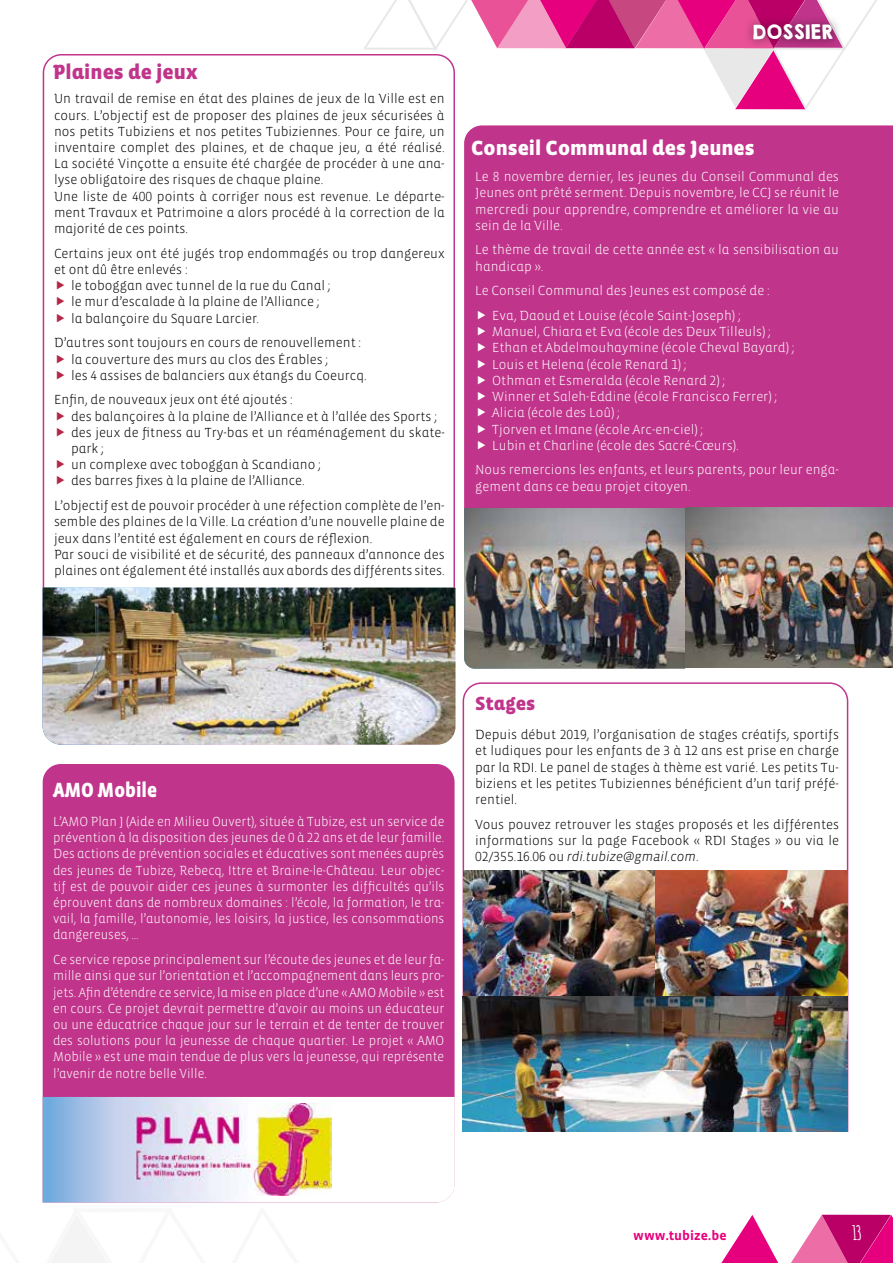
<style>
.page{position:relative;width:893px;height:1263px;background:#fff}
.page>*{position:absolute;margin:0;border:0;box-sizing:border-box;transform-origin:0 0}
.t1{font:900 21px "Vista Sans Alt";color:#fff}
.t2{font:900 21px "Vista Sans Alt";color:#c1348b}
.t3{font:900 21px "Vista Sans Alt";color:#fff;scale:.89 1}
.t4{font:900 19.5px "Vista Sans Alt";color:#c1348b}
.t5{font:700 19.5px "Amatic";color:#fff}
.t6{font:18px "KGHAPPY Solid";letter-spacing:-.05em;color:#fff}
.t7{font:300 13.5px/16.2px "Vista Sans Alt";color:#000}
.t8{font:300 13.5px/16.2px "Vista Sans Alt";color:#fff;text-align:justify;scale:.96 1}
.t9{font:300 13.5px/16.2px "Vista Sans Alt";color:#fff}
.t10{font:italic 300 13.5px "Vista Sans";color:#000}
.t11{font:700 13.5px "Vista Sans Alt";color:#e6007d}
.s1{font-family:"Vista Sans Alt";font-style:normal}
</style>
<div class="page">
<div style="left:43px;top:764px;width:412px;height:333px;background:#c1348b"></div>
<svg style="left:462px;top:682px;width:387px;height:450px"></svg>
<img style="left:463px;top:871px;width:385px;height:261px">
<div style="left:464px;top:125px;width:429px;height:382px;background:#c1348b"></div>
<img style="left:43px;top:587px;width:412px;height:158px">
<img style="left:464px;top:507px;width:222px;height:162px">
<img style="left:685px;top:507px;width:208px;height:161px">
<svg style="left:43px;top:1097px;width:412px;height:166px"></svg>
<svg style="left:363px;top:0;width:514px;height:110px"></svg>
<img style="left:744px;top:15px;width:98px;height:34px">
<img style="left:772px;top:48px;width:70px;height:1px">
<img style="left:825px;top:15px;width:17px;height:31px">
<img style="left:756px;top:15px;width:39px;height:33px">
<svg style="left:721px;top:1215px;width:57px;height:48px"></svg>
<svg style="left:791px;top:1215px;width:102px;height:48px;background:#da4694"></svg>
<svg style="left:478px;top:311px;width:7px;height:8px"></svg>
<svg style="left:478px;top:327px;width:7px;height:9px"></svg>
<svg style="left:478px;top:343px;width:7px;height:9px"></svg>
<svg style="left:478px;top:359px;width:7px;height:9px"></svg>
<svg style="left:478px;top:376px;width:7px;height:8px"></svg>
<svg style="left:478px;top:392px;width:7px;height:8px"></svg>
<svg style="left:478px;top:408px;width:7px;height:9px"></svg>
<svg style="left:478px;top:424px;width:7px;height:9px"></svg>
<svg style="left:478px;top:440px;width:7px;height:9px"></svg>
<h1 class="t2" style="left:53px;top:61px;width:146px">Plaines de jeux</h1>
<p class="t7" style="left:54px;top:91px;width:392px">Un travail de remise en état des plaines de jeux de la Ville est en cours. L’objectif est de proposer des plaines de jeux sécurisées à nos petits Tubiziens et nos petites Tubiziennes. Pour ce faire, un inventaire complet des plaines, et de chaque jeu, a été réalisé.<br>La société Vinçotte a ensuite été chargée de procéder à une ana&shy;lyse obligatoire des risques de chaque plaine.<br>Une liste de 400 points à corriger nous est revenue. Le départe&shy;ment Travaux et Patrimoine a alors procédé à la correction de la majorité de ces points.</p>
<p class="t7" style="left:54px;top:245px;width:392px">Certains jeux ont été jugés trop endommagés ou trop dangereux</p>
<p class="t7" style="left:54px;top:262px;width:135px">et ont dû être enlevés :</p>
<p class="t7" style="left:71px;top:278px;width:261px">le toboggan avec tunnel de la rue du Canal ;</p>
<p class="t7" style="left:71px;top:294px;width:250px">le mur d’escalade à la plaine de l’Alliance ;</p>
<p class="t7" style="left:71px;top:310px;width:190px">la balançoire du Square Larcier.</p>
<p class="t7" style="left:71px;top:335px;width:297px;text-indent:-17px">D’autres sont toujours en cours de renouvellement : la couverture des murs au clos des Érables ;<br>les 4 assises de balanciers aux étangs du Coeurcq.</p>
<p class="t7" style="left:71px;top:392px;width:375px;text-indent:-17px">Enfin, de nouveaux jeux ont été ajoutés :<br>des balançoires à la plaine de l’Alliance et à l’allée des Sports ; des jeux de fitness au Try-bas et un réaménagement du skate&shy;park ;<br>un complexe avec toboggan à Scandiano ;<br>des barres fixes à la plaine de l’Alliance.</p>
<p class="t7" style="left:54px;top:498px;width:392px">L’objectif est de pouvoir procéder à une réfection complète de l’en&shy;semble des plaines de la Ville. La création d’une nouvelle plaine de jeux dans l’entité est également en cours de réflexion.<br>Par souci de visibilité et de sécurité, des panneaux d’annonce des plaines ont également été installés aux abords des différents sites.</p>
<h3 class="t6" style="left:752px;top:18px;width:83px">DOSSIER</h3>
<h1 class="t1" style="left:471px;top:137px;width:285px">Conseil Communal des Jeunes</h1>
<p class="t9" style="left:475px;top:169px;width:365px;text-align:justify">Le 8 novembre dernier, les jeunes du Conseil Communal des Jeunes ont prêté serment. Depuis novembre, le CCJ se réunit le mercredi pour apprendre, comprendre et améliorer la vie au sein de la Ville.</p>
<p class="t9" style="left:475px;top:242px;width:365px">Le thème de travail de cette année est « la sensibilisation au handicap ».</p>
<p class="t9" style="left:492px;top:279px;width:279px;line-height:24.8px;text-indent:-17px">Le Conseil Communal des Jeunes est composé de :<br>Eva, Daoud et Louise (école Saint-Joseph) ;</p>
<p class="t9" style="left:492px;top:324px;width:304px">Manuel, Chiara et Eva (école des Deux Tilleuls) ; Ethan et Abdelmouhaymine (école Cheval Bayard) ; Louis et Helena (école Renard 1) ;<br>Othman et Esmeralda (école Renard 2) ;<br>Winner et Saleh-Eddine (école Francisco Ferrer) ; Alicia (école des Loû) ;<br>Tjorven et Imane (école Arc-en-ciel) ;<br>Lubin et Charline (école des Sacré-Cœurs).</p>
<p class="t9" style="left:475px;top:462px;width:365px">Nous remercions les enfants, et leurs parents, pour leur enga&shy;gement dans ce beau projet citoyen.</p>
<h1 class="t3" style="left:53px;top:779px;width:118px">AMO Mobile</h1>
<p class="t8" style="left:53px;top:814px;width:409px">L’AMO Plan J (Aide en Milieu Ouvert), située à Tubize, est un service de prévention à la disposition des jeunes de 0 à 22 ans et de leur famille.<br>Des actions de prévention sociales et éducatives sont menées auprès des jeunes de Tubize, Rebecq, Ittre et Braine-le-Château. Leur objec&shy;tif est de pouvoir aider ces jeunes à surmonter les difficultés qu’ils éprouvent dans de nombreux domaines : l’école, la formation, le tra&shy;vail, la famille, l’autonomie, les loisirs, la justice, les consommations dangereuses, …</p>
<p class="t8" style="left:53px;top:952px;width:409px">Ce service repose principalement sur l’écoute des jeunes et de leur fa&shy;mille ainsi que sur l’orientation et l’accompagnement dans leurs pro&shy;jets. Afin d’étendre ce service, la mise en place d’une « AMO Mobile » est en cours. Ce projet devrait permettre d’avoir au moins un éducateur ou une éducatrice chaque jour sur le terrain et de tenter de trouver des solutions pour la jeunesse de chaque quartier. Le projet « AMO Mobile » est une main tendue de plus vers la jeunesse, qui représente l’avenir de notre belle Ville.</p>
<h2 class="t4" style="left:475px;top:694px;width:62px">Stages</h2>
<p class="t7" style="left:475px;top:727px;width:365px;text-align:justify">Depuis début 2019, l’organisation de stages créatifs, sportifs et ludiques pour les enfants de 3 à 12 ans est prise en charge par la RDI. Le panel de stages à thème est varié. Les petits Tu&shy;biziens et les petites Tubiziennes bénéficient d’un tarif préfé&shy;rentiel.</p>
<p class="t7" style="left:475px;top:816px;width:365px">Vous pouvez retrouver les stages proposés et les différentes informations sur la page Facebook « RDI Stages » ou via le</p>
<p class="t10" style="left:475px;top:850px;width:225px"><span class="s1">02/355.16.06 ou</span> rdi.tubize@gmail.com<span class="s1">.</span></p>
<p class="t11" style="left:633px;top:1228px;width:95px">www.tubize.be</p>
<h2 class="t5" style="left:852px;top:1219px;width:10px">13</h2>
</div>
